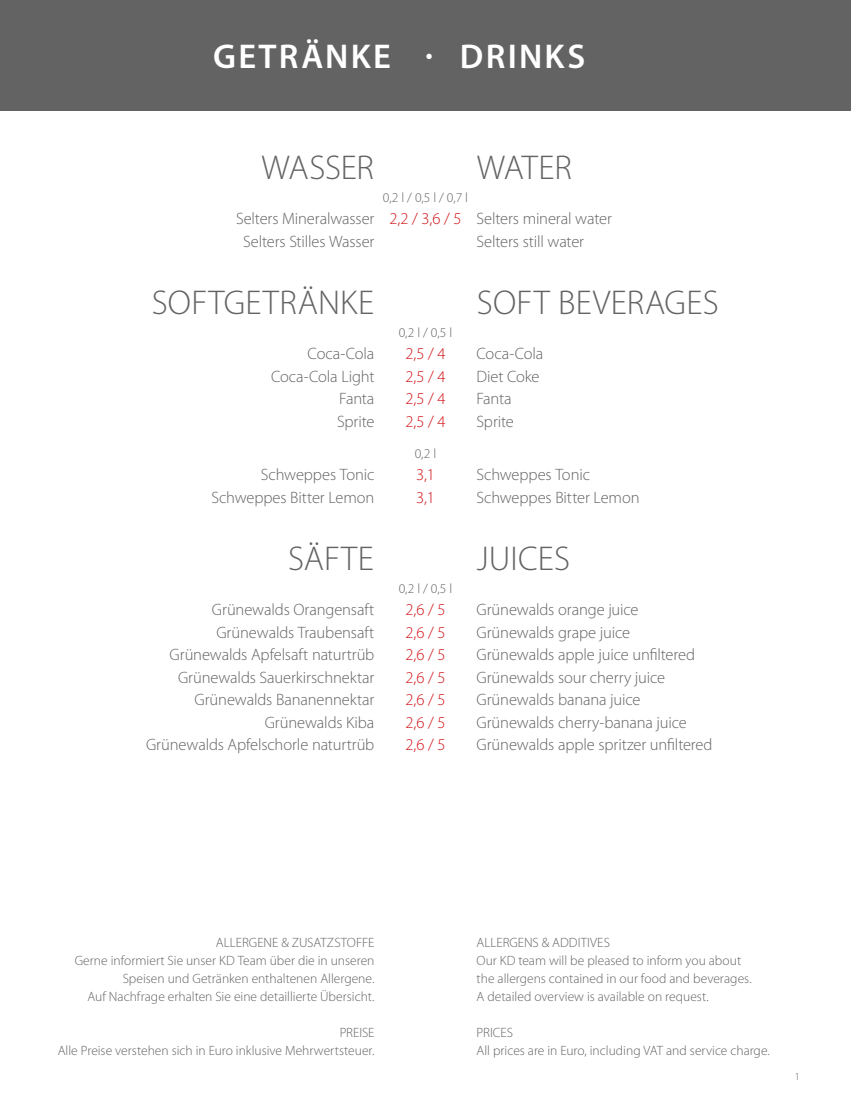
<style>
.page{position:relative;width:851px;height:1106px;background:#fff}
.page>*{position:absolute;margin:0;border:0;box-sizing:border-box;transform-origin:0 0}
.t1{font:300 34.5px "Myriad Pro";letter-spacing:.005em;color:#646363}
.t2{font:600 34.5px "Myriad Pro";letter-spacing:.065em;color:#fff}
.t3{font:300 16.5px/22.5px "Myriad Pro";letter-spacing:-.01em;color:#646363}
.t4{font:300 16.5px/22.5px "Myriad Pro";color:#d21418;text-align:justify}
.t5{font:300 13.5px/18px "Myriad Pro";color:#646363;text-align:right}
.t6{font:300 10.5px "Myriad Pro";color:#646363}
</style>
<div class="page">
<div style="left:0;top:0;width:850px;height:111px;background:#646363"></div>
<h1 class="t2" style="left:213px;top:37px;width:374px">GETRÄNKE · DRINKS</h1>
<h1 class="t1" style="left:261px;top:148px;width:114px">WASSER</h1>
<p class="t3" style="left:236px;top:207px;width:140px;text-align:center">Selters Mineralwasser<br>Selters Stilles Wasser</p>
<h1 class="t1" style="left:152px;top:283px;width:224px">SOFTGETRÄNKE</h1>
<p class="t3" style="left:271px;top:342px;width:105px;text-align:right">Coca-Cola<br>Coca-Cola Light<br>Fanta<br>Sprite</p>
<p class="t3" style="left:211px;top:464px;width:164px;text-align:right">Schweppes Tonic<br>Schweppes Bitter Lemon</p>
<h1 class="t1" style="left:288px;top:539px;width:87px">SÄFTE</h1>
<p class="t3" style="left:146px;top:598px;width:230px;text-align:right">Grünewalds Orangensaft<br>Grünewalds Traubensaft<br>Grünewalds Apfelsaft naturtrüb<br>Grünewalds Sauerkirschnektar<br>Grünewalds Bananennektar<br>Grünewalds Kiba<br>Grünewalds Apfelschorle naturtrüb</p>
<p class="t5" style="left:383px;top:188px;width:87px">0,2 l / 0,5 l / 0,7 l</p>
<p class="t4" style="left:389px;top:207px;width:74px">2,2 / 3,6 / 5</p>
<p class="t5" style="left:399px;top:323px;width:55px">0,2 l / 0,5 l</p>
<p class="t4" style="left:405px;top:342px;width:42px">2,5 / 4<br>2,5 / 4<br>2,5 / 4<br>2,5 / 4</p>
<p class="t5" style="left:414px;top:444px;width:23px">0,2 l</p>
<p class="t4" style="left:416px;top:463px;width:20px">3,1<br>3,1</p>
<p class="t5" style="left:399px;top:579px;width:55px">0,2 l / 0,5 l</p>
<p class="t4" style="left:405px;top:598px;width:42px">2,6 / 5<br>2,6 / 5<br>2,6 / 5<br>2,6 / 5<br>2,6 / 5<br>2,6 / 5<br>2,6 / 5</p>
<h1 class="t1" style="left:477px;top:148px;width:96px">WATER</h1>
<p class="t3" style="left:476px;top:207px;width:137px">Selters mineral water<br>Selters still water</p>
<h1 class="t1" style="left:477px;top:283px;width:243px">SOFT BEVERAGES</h1>
<p class="t3" style="left:476px;top:342px;width:68px">Coca-Cola<br>Diet Coke<br>Fanta<br>Sprite</p>
<p class="t3" style="left:476px;top:464px;width:164px">Schweppes Tonic<br>Schweppes Bitter Lemon</p>
<h1 class="t1" style="left:477px;top:539px;width:95px">JUICES</h1>
<p class="t3" style="left:476px;top:598px;width:237px">Grünewalds orange juice<br>Grünewalds grape juice<br>Grünewalds apple juice unfiltered<br>Grünewalds sour cherry juice<br>Grünewalds banana juice<br>Grünewalds cherry-banana juice<br>Grünewalds apple spritzer unfiltered</p>
<p class="t5" style="left:75px;top:933px;width:301px">ALLERGENE &amp; ZUSATZSTOFFE<br>Gerne informiert Sie unser KD Team über die in unseren Speisen und Getränken enthaltenen Allergene.<br>Auf Nachfrage erhalten Sie eine detaillierte Übersicht.</p>
<p class="t5" style="left:58px;top:1023px;width:318px">PREISE<br>Alle Preise verstehen sich in Euro inklusive Mehrwertsteuer.</p>
<p class="t5" style="left:476px;top:933px;width:277px;text-align:left">ALLERGENS &amp; ADDITIVES<br>Our KD team will be pleased to inform you about the allergens contained in our food and beverages.<br>A detailed overview is available on request.</p>
<p class="t5" style="left:476px;top:1023px;width:295px;text-align:left">PRICES<br>All prices are in Euro, including VAT and service charge.</p>
<p class="t6" style="left:794px;top:1070px;width:7px">1</p>
</div>
